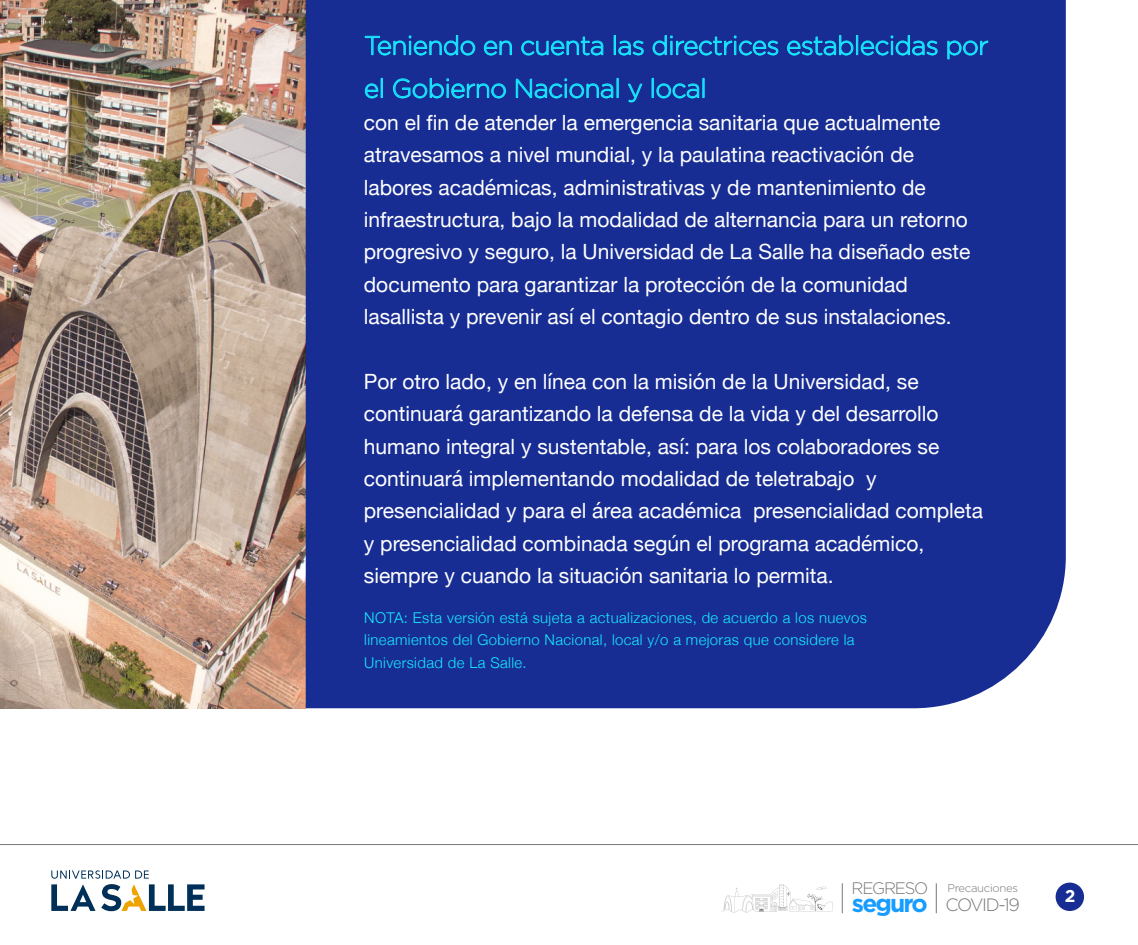
<style>
.page{position:relative;width:1138px;height:945px;background:#fff}
.page>*{position:absolute;margin:0;border:0;box-sizing:border-box;transform-origin:0 0}
.t1{font:300 26.25px/42.9px "Gotham";letter-spacing:-.025em;color:#17e7ff}
.t2{font:700 24.5px "Gotham";letter-spacing:-.075em;color:#179cff}
.t3{font:21px/32.4px "Helvetica Neue";color:#fff}
.t4{font:300 17.85px "Gotham";letter-spacing:-.075em;color:#787878}
.t5{font:700 17.06px "Gotham";color:#fff}
.t6{font:300 16.62px "Gotham";letter-spacing:-.075em;color:#787878}
.t7{font:300 14.88px/22.8px "Helvetica Neue";letter-spacing:.025em;color:#17e7ff}
.t8{font:300 11.29px "Gotham";letter-spacing:-.025em;color:#787878}
</style>
<div class="page">
<img style="left:0;top:0;width:306px;height:708px">
<div style="left:306px;top:0;width:759px;height:708px;background:#172d93"></div>
<svg style="left:364px;top:35px;width:111px;height:21px;background:#175dae"></svg>
<svg style="left:483px;top:40px;width:29px;height:16px"></svg>
<svg style="left:521px;top:36px;width:82px;height:20px;background:#175eaf"></svg>
<div style="left:614px;top:35px;width:2px;height:20px;border:1px solid #17e7ff"></div>
<svg style="left:618px;top:40px;width:26px;height:16px"></svg>
<svg style="left:652px;top:35px;width:126px;height:21px;background:#175daf"></svg>
<svg style="left:786px;top:35px;width:67px;height:21px"></svg>
<div style="left:856px;top:35px;width:2px;height:20px;border:1px solid #17e7ff"></div>
<svg style="left:860px;top:35px;width:78px;height:21px;background:#175fb0"></svg>
<svg style="left:946px;top:40px;width:42px;height:20px"></svg>
<svg style="left:364px;top:83px;width:15px;height:16px"></svg>
<div style="left:381px;top:78px;width:2px;height:20px;border:1px solid #17e7ff"></div>
<svg style="left:393px;top:77px;width:113px;height:22px;background:#175aad"></svg>
<svg style="left:515px;top:78px;width:98px;height:21px;background:#175daf"></svg>
<div style="left:616px;top:78px;width:2px;height:20px;border:1px solid #17e7ff"></div>
<svg style="left:627px;top:83px;width:16px;height:20px"></svg>
<div style="left:651px;top:78px;width:3px;height:20px;border:1px solid #17e7ff"></div>
<svg style="left:656px;top:83px;width:43px;height:16px"></svg>
<div style="left:702px;top:78px;width:2px;height:20px;border:1px solid #17e7ff"></div>
<svg style="left:51px;top:870px;width:153px;height:41px"></svg>
<hr style="left:0;top:844px;width:1138px;height:1px;background:#787878">
<svg style="left:721px;top:884px;width:112px;height:28px"></svg>
<hr style="left:935px;top:883px;width:1px;height:30px;background:#787878">
<hr style="left:841px;top:883px;width:1px;height:30px;background:#787878">
<div style="left:1055px;top:883px;width:29px;height:28px;background:#172d93;border-radius:50%"></div>
<p class="t1" style="left:364px;top:24px;width:626px">Teniendo en cuenta las directrices establecidas por el Gobierno Nacional y local</p>
<p class="t3" style="left:364px;top:107px;width:608px">con el fin de atender la emergencia sanitaria que actualmente atravesamos a nivel mundial, y la paulatina reactivación de labores académicas, administrativas y de mantenimiento de infraestructura, bajo la modalidad de alternancia para un retorno progresivo y seguro, la Universidad de La Salle ha diseñado este documento para garantizar la protección de la comunidad lasallista y prevenir así el contagio dentro de sus instalaciones.</p>
<p class="t3" style="left:364px;top:366px;width:620px">Por otro lado, y en línea con la misión de la Universidad, se continuará garantizando la defensa de la vida y del desarrollo humano integral y sustentable, así: para los colaboradores se continuará implementando modalidad de teletrabajo y presencialidad y para el área académica presencialidad completa y presencialidad combinada según el programa académico, siempre y cuando la situación sanitaria lo permita.</p>
<p class="t7" style="left:364px;top:605px;width:504px">NOTA: Esta versión está sujeta a actualizaciones, de acuerdo a los nuevos lineamientos del Gobierno Nacional, local y/o a mejoras que considere la<br>Universidad de La Salle.</p>
<p class="t6" style="left:851px;top:879px;width:78px">REGRESO</p>
<p class="t2" style="left:852px;top:890px;width:77px">seguro</p>
<p class="t8" style="left:947px;top:882px;width:72px">Precauciones</p>
<p class="t4" style="left:945px;top:895px;width:76px">COVID-19</p>
<p class="t5" style="left:1064px;top:886px;width:12px">2</p>
</div>
